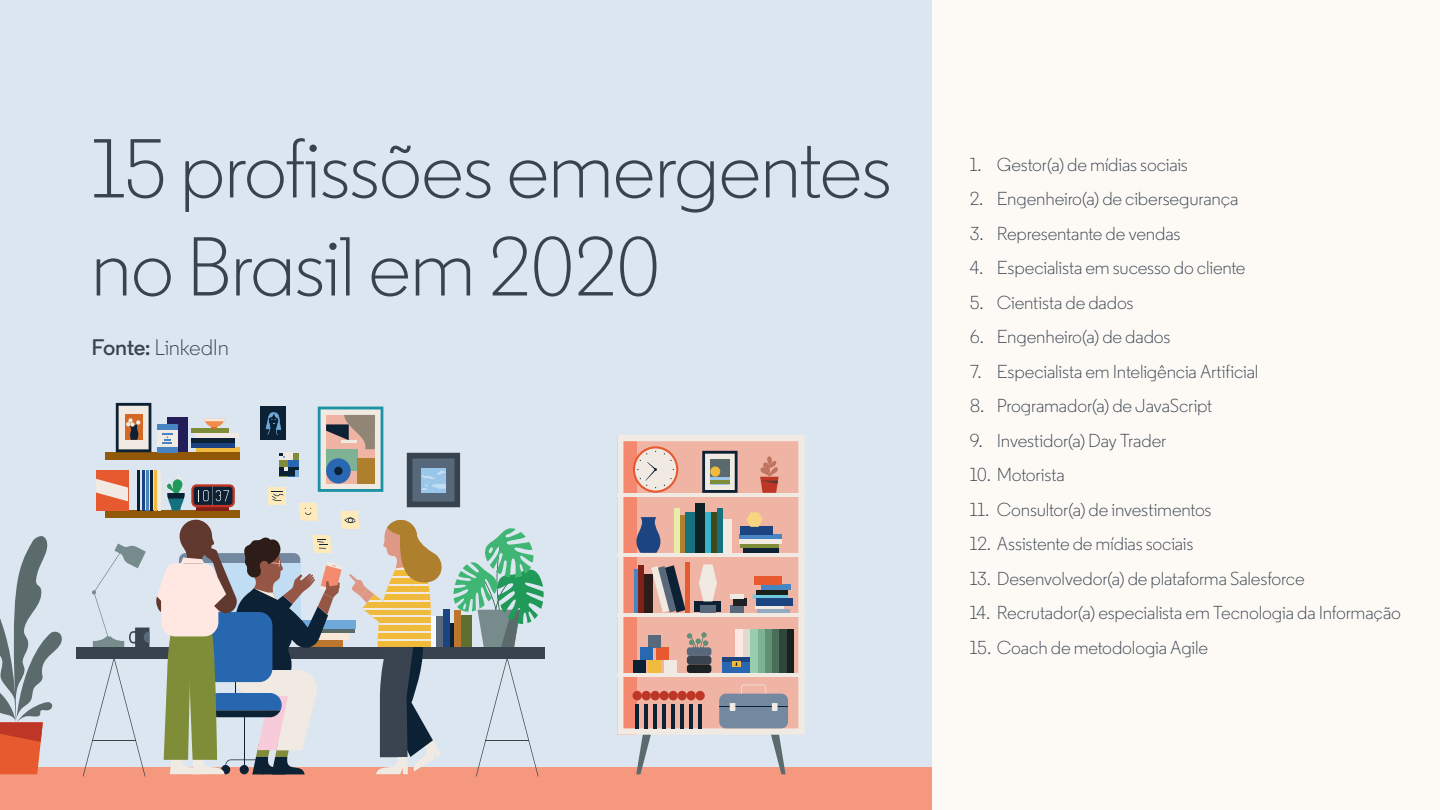
<style>
.page{position:relative;width:1440px;height:810px;background:#fdfaf5}
.page>*{position:absolute;margin:0;border:0;box-sizing:border-box;transform-origin:0 0}
.t1{font:300 83.25px/98.1px "Community";color:#38434f}
.t2{font:300 22.5px "LKN Sans";letter-spacing:-.015em;color:#38434f}
.t3{font:300 18.75px "LKN Sans";letter-spacing:-.01em;color:#38434f}
.s1{font-weight:600}
</style>
<div class="page">
<div style="left:0;top:0;width:932px;height:810px;background:#dce6f1"></div>
<div style="left:0;top:768px;width:931px;height:42px;background:#f5987e"></div>
<svg style="left:617px;top:435px;width:188px;height:300px;background:#ecb8aa"></svg>
<svg style="left:636px;top:735px;width:15px;height:39px"></svg>
<svg style="left:771px;top:735px;width:15px;height:39px"></svg>
<hr style="left:617px;top:673px;width:188px;height:4px;background:#f0eae3">
<hr style="left:617px;top:613px;width:188px;height:4px;background:#f0eae3">
<hr style="left:617px;top:553px;width:188px;height:4px;background:#f0eae3">
<hr style="left:617px;top:493px;width:188px;height:4px;background:#f0eae3">
<svg style="left:0;top:536px;width:62px;height:238px"></svg>
<svg style="left:760px;top:456px;width:19px;height:37px"></svg>
<svg style="left:628px;top:517px;width:40px;height:36px"></svg>
<div style="left:674px;top:508px;width:6px;height:45px;background:#e8edaa"></div>
<div style="left:680px;top:515px;width:6px;height:38px;background:#ae7f2c"></div>
<div style="left:705px;top:512px;width:6px;height:41px;background:#37b4c9"></div>
<div style="left:711px;top:512px;width:6px;height:41px;background:#40471d"></div>
<div style="left:717px;top:508px;width:6px;height:45px;background:#15717e"></div>
<div style="left:723px;top:520px;width:8px;height:33px;background:#f0eae3"></div>
<div style="left:686px;top:512px;width:9px;height:41px;background:#15717e"></div>
<div style="left:695px;top:503px;width:10px;height:50px;background:#0e2225"></div>
<div style="left:743px;top:547px;width:36px;height:6px;background:#0d2135"></div>
<svg style="left:740px;top:543px;width:39px;height:4px"></svg>
<hr style="left:740px;top:539px;width:42px;height:4px;background:#f0eae3">
<hr style="left:740px;top:535px;width:42px;height:4px;background:#4684c4">
<hr style="left:634px;top:570px;width:4px;height:43px;background:#4684c4">
<div style="left:638px;top:565px;width:6px;height:48px;background:#7f2118"></div>
<div style="left:644px;top:574px;width:9px;height:39px;background:#2d1c17"></div>
<svg style="left:651px;top:565px;width:35px;height:47px;background:#8f8081"></svg>
<div style="left:740px;top:527px;width:33px;height:8px;background:#1d4480"></div>
<svg style="left:746px;top:512px;width:17px;height:15px"></svg>
<hr style="left:686px;top:562px;width:4px;height:51px;background:#e7592f">
<div style="left:695px;top:601px;width:26px;height:11px;background:#0d2135"></div>
<svg style="left:699px;top:564px;width:18px;height:37px"></svg>
<div style="left:700px;top:605px;width:16px;height:7px;background:#57697b"></div>
<div style="left:730px;top:606px;width:14px;height:7px;background:#57697b"></div>
<div style="left:733px;top:599px;width:14px;height:7px;background:#1d2124"></div>
<div style="left:730px;top:594px;width:14px;height:5px;background:#f0eae3"></div>
<hr style="left:758px;top:609px;width:32px;height:4px;background:#95abc1">
<hr style="left:755px;top:606px;width:29px;height:3px;background:#f0eae3">
<div style="left:753px;top:594px;width:35px;height:5px;background:#6fcadc"></div>
<div style="left:756px;top:599px;width:36px;height:7px;background:#1b4481"></div>
<hr style="left:756px;top:590px;width:32px;height:4px;background:#18211c">
<div style="left:761px;top:585px;width:30px;height:5px;background:#4684c4"></div>
<div style="left:755px;top:576px;width:27px;height:9px;background:#e7592f"></div>
<svg style="left:633px;top:446px;width:45px;height:47px;background:#eac4b6"></svg>
<svg style="left:702px;top:451px;width:36px;height:42px"></svg>
<div style="left:710px;top:459px;width:20px;height:25px;background:#5b6a6c"></div>
<svg style="left:710px;top:477px;width:20px;height:4px"></svg>
<div style="left:710px;top:466px;width:10px;height:11px;background:#f0ba3e;border-radius:50%"></div>
<hr style="left:710px;top:481px;width:20px;height:3px;background:#808d38">
<div style="left:786px;top:629px;width:7px;height:44px;background:#18211c"></div>
<div style="left:779px;top:629px;width:7px;height:44px;background:#2f473b"></div>
<div style="left:772px;top:629px;width:7px;height:44px;background:#496e5a"></div>
<div style="left:765px;top:629px;width:7px;height:44px;background:#609177"></div>
<div style="left:757px;top:629px;width:8px;height:44px;background:#7eb294"></div>
<div style="left:750px;top:629px;width:7px;height:44px;background:#98cdb0"></div>
<div style="left:743px;top:629px;width:7px;height:44px;background:#e1dad0"></div>
<div style="left:736px;top:629px;width:7px;height:44px;background:#fee8e1"></div>
<div style="left:723px;top:657px;width:27px;height:16px;background:#2a67b2"></div>
<hr style="left:723px;top:657px;width:27px;height:4px;background:#1b4481">
<svg style="left:732px;top:661px;width:9px;height:6px"></svg>
<div style="left:633px;top:660px;width:12px;height:13px;background:#0d2135"></div>
<div style="left:649px;top:660px;width:12px;height:13px;background:#f0ba3e"></div>
<div style="left:664px;top:660px;width:12px;height:13px;background:#f0eae3"></div>
<div style="left:656px;top:648px;width:13px;height:12px;background:#e7592f"></div>
<div style="left:648px;top:635px;width:12px;height:13px;background:#57697b"></div>
<div style="left:640px;top:648px;width:12px;height:12px;background:#2a67b2"></div>
<div style="left:687px;top:647px;width:24px;height:9px;background:#57697b;border-radius:3px"></div>
<div style="left:687px;top:656px;width:24px;height:8px;background:#394450;border-radius:3px"></div>
<div style="left:687px;top:664px;width:24px;height:9px;background:#1d2124;border-radius:3px"></div>
<svg style="left:687px;top:632px;width:21px;height:17px"></svg>
<div style="left:719px;top:694px;width:69px;height:34px;background:#74899f;border-radius:7px"></div>
<hr style="left:719px;top:706px;width:69px;height:1px;background:#0d2135">
<svg style="left:730px;top:703px;width:5px;height:8px"></svg>
<svg style="left:772px;top:703px;width:6px;height:8px"></svg>
<svg style="left:741px;top:685px;width:25px;height:9px"></svg>
<hr style="left:636px;top:704px;width:3px;height:24px;background:#0d2135">
<div style="left:633px;top:691px;width:9px;height:9px;background:#be3626;border-radius:50%"></div>
<hr style="left:645px;top:704px;width:3px;height:24px;background:#0d2135">
<div style="left:642px;top:691px;width:9px;height:9px;background:#be3626;border-radius:50%"></div>
<hr style="left:653px;top:704px;width:4px;height:24px;background:#0d2135">
<div style="left:651px;top:691px;width:9px;height:9px;background:#be3626;border-radius:50%"></div>
<hr style="left:662px;top:704px;width:4px;height:24px;background:#0d2135">
<div style="left:660px;top:691px;width:9px;height:9px;background:#be3626;border-radius:50%"></div>
<hr style="left:671px;top:704px;width:4px;height:24px;background:#0d2135">
<div style="left:669px;top:691px;width:9px;height:9px;background:#be3626;border-radius:50%"></div>
<hr style="left:680px;top:704px;width:4px;height:24px;background:#0d2135">
<div style="left:677px;top:691px;width:10px;height:9px;background:#be3626;border-radius:50%"></div>
<hr style="left:689px;top:704px;width:4px;height:24px;background:#0d2135">
<div style="left:686px;top:691px;width:10px;height:9px;background:#be3626;border-radius:50%"></div>
<hr style="left:698px;top:704px;width:4px;height:24px;background:#0d2135">
<div style="left:695px;top:691px;width:10px;height:9px;background:#be3626;border-radius:50%"></div>
<svg style="left:83px;top:403px;width:461px;height:374px"></svg>
<h1 class="t1" style="left:91px;top:120px;width:801px">15 profissões emergentes no Brasil em 2020</h1>
<p class="t2" style="left:92px;top:334px;width:139px"><span class="s1">Fonte:</span> LinkedIn</p>
<p class="t3" style="left:970px;top:153px;width:220px">1. Gestor(a) de mídias sociais</p>
<p class="t3" style="left:970px;top:187px;width:270px">2. Engenheiro(a) de cibersegurança</p>
<p class="t3" style="left:970px;top:222px;width:212px">3. Representante de vendas</p>
<p class="t3" style="left:970px;top:256px;width:277px">4. Especialista em sucesso do cliente</p>
<p class="t3" style="left:970px;top:291px;width:165px">5. Cientista de dados</p>
<p class="t3" style="left:970px;top:325px;width:202px">6. Engenheiro(a) de dados</p>
<p class="t3" style="left:970px;top:360px;width:290px">7. Especialista em Inteligência Artificial</p>
<p class="t3" style="left:970px;top:394px;width:244px">8. Programador(a) de JavaScript</p>
<p class="t3" style="left:970px;top:429px;width:198px">9. Investidor(a) Day Trader</p>
<p class="t3" style="left:970px;top:463px;width:97px">10. Motorista</p>
<p class="t3" style="left:970px;top:498px;width:243px">11. Consultor(a) de investimentos</p>
<p class="t3" style="left:970px;top:532px;width:225px">12. Assistente de mídias sociais</p>
<p class="t3" style="left:970px;top:567px;width:336px">13. Desenvolvedor(a) de plataforma Salesforce</p>
<p class="t3" style="left:970px;top:601px;width:433px">14. Recrutador(a) especialista em Tecnologia da Informação</p>
<p class="t3" style="left:970px;top:636px;width:240px">15. Coach de metodologia Agile</p>
</div>
